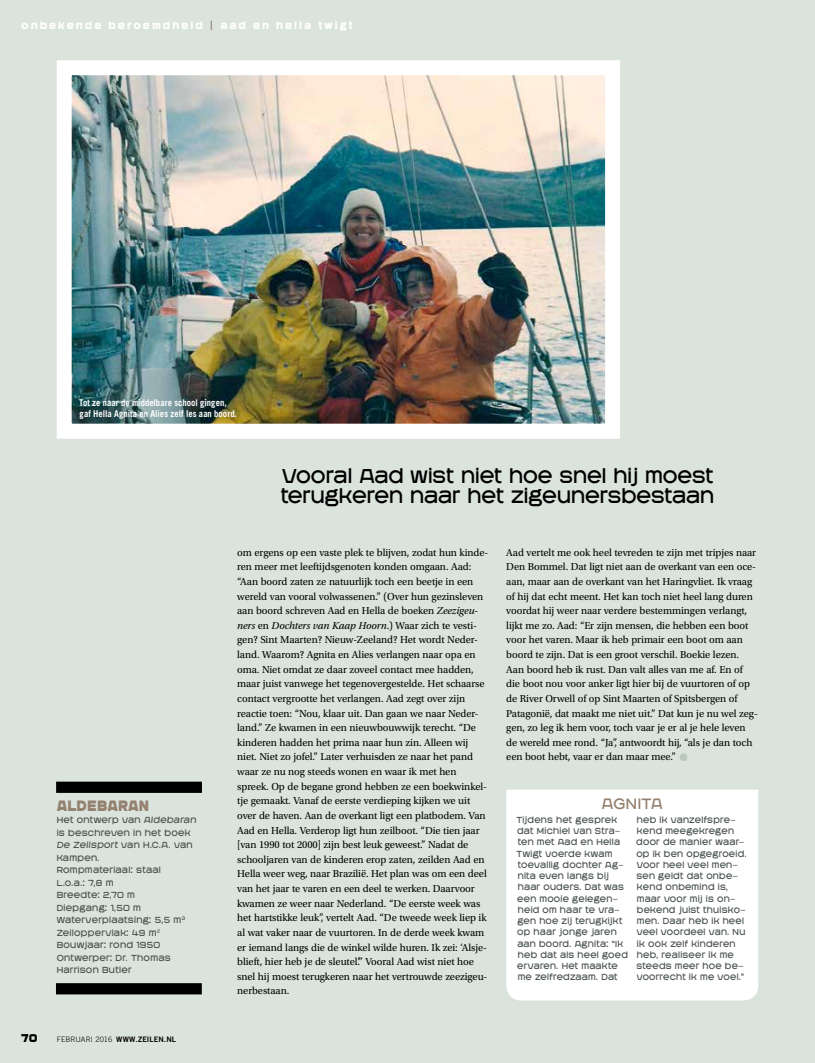
<style>
.page{position:relative;width:815px;height:1063px;background:#dae3dc}
.page>*{position:absolute;margin:0;border:0;box-sizing:border-box;transform-origin:0 0}
.t1{font:25px "Utopia Std";color:#b8c8ba}
.t2{font:300 20px/20px "Kursk 205";letter-spacing:-.005em;color:#000}
.t3{font:700 15px "Kursk 205";letter-spacing:.01em;color:#94816f;scale:.92 1}
.t4{font:300 15px "Kursk 205";letter-spacing:.015em;color:#94816f}
.t5{font:700 11.25px "Kursk 105";color:#000}
.t6{font:10.62px/14.6px "Utopia Std";letter-spacing:-.01em;color:#000}
.t7{font:700 10px "Kursk 105";letter-spacing:.195em;color:#fff}
.t8{font:700 9.38px/11.2px "Trade Gothic LT Std";letter-spacing:.005em;color:#fff;scale:.92 1}
.t9{font:300 8.75px/11.2px "Kursk 205";letter-spacing:.03em;color:#49524f}
.t10{font:7.5px "Trade Gothic LT Std Bd 2";letter-spacing:.015em;color:#000}
.s1{color:#94816f}
.s2{font-style:italic}
.s3{font-family:"Trade Gothic LT Std";font-weight:300}
</style>
<div class="page">
<img style="left:73px;top:76px;width:531px;height:347px">
<div style="left:57px;top:60px;width:563px;height:379px;border:15px solid #fff"></div>
<div style="left:506px;top:790px;width:252px;height:211px;background:#fff"></div>
<div style="left:56px;top:782px;width:146px;height:11px;background:#000"></div>
<div style="left:56px;top:983px;width:146px;height:11px;background:#000"></div>
<p class="t7" style="left:21px;top:20px;width:333px">onbekende beroemdheid <span class="s1">|</span> aad en hella twigt</p>
<p class="t8" style="left:79px;top:397px;width:173px">Tot ze naar de middelbare school gingen, gaf Hella Agnita en Alies zelf les aan boord.</p>
<h2 class="t2" style="left:281px;top:466px;width:435px">Vooral Aad wist niet hoe snel hij moest terugkeren naar het zigeunersbestaan</h2>
<h3 class="t3" style="left:57px;top:798px;width:102px">ALDEBARAN</h3>
<p class="t9" style="left:57px;top:814px;width:141px;line-height:12.5px">Het ontwerp van <span class="s2">Aldebaran </span>is beschreven in het boek<br><span class="s2">De Zeilsport</span> van H.C.A. van<br>Kampen.<br>Rompmateriaal: staal<br>L.o.a.: 7,8 m<br>Breedte: 2,70 m<br>Diepgang: 1,50 m<br>Waterverplaatsing: 5,5 m<sup>3<br></sup>Zeiloppervlak: 49 m²<br>Bouwjaar: rond 1950<br>Ontwerper: Dr. Thomas<br>Harrison Butler</p>
<p class="t5" style="left:21px;top:1032px;width:18px">70</p>
<p class="t10" style="left:57px;top:1034px;width:121px"><span class="s3">FEBRUARI 2016</span> WWW.ZEILEN.NL</p>
<p class="t6" style="left:237px;top:545px;width:253px">om ergens op een vaste plek te blijven, zodat hun kinde&shy;ren meer met leeftijdsgenoten konden omgaan. Aad: “Aan boord zaten ze natuurlijk toch een beetje in een wereld van vooral volwassenen.” (Over hun gezinsleven aan boord schreven Aad en Hella de boeken <span class="s2">Zeezigeu&shy;ners</span> en <span class="s2">Dochters van Kaap Hoorn</span>.) Waar zich te vesti&shy;gen? Sint Maarten? Nieuw-Zeeland? Het wordt Neder&shy;land. Waarom? Agnita en Alies verlangen naar opa en oma. Niet omdat ze daar zoveel contact mee hadden, maar juist vanwege het tegenovergestelde. Het schaarse contact vergrootte het verlangen. Aad zegt over zijn reactie toen: “Nou, klaar uit. Dan gaan we naar Neder&shy;land.” Ze kwamen in een nieuwbouwwijk terecht. “De kinderen hadden het prima naar hun zin. Alleen wij niet. Niet zo jofel.” Later verhuisden ze naar het pand waar ze nu nog steeds wonen en waar ik met hen spreek. Op de begane grond hebben ze een boekwinkel&shy;tje gemaakt. Vanaf de eerste verdieping kijken we uit over de haven. Aan de overkant ligt een platbodem. Van Aad en Hella. Verderop ligt hun zeilboot. “Die tien jaar [van 1990 tot 2000] zijn best leuk geweest.” Nadat de schooljaren van de kinderen erop zaten, zeilden Aad en Hella weer weg, naar Brazilië. Het plan was om een deel van het jaar te varen en een deel te werken. Daarvoor kwamen ze weer naar Nederland. “De eerste week was het hartstikke leuk”, vertelt Aad. “De tweede week liep ik al wat vaker naar de vuurtoren. In de derde week kwam er iemand langs die de winkel wilde huren. Ik zei: ‘Alsje&shy;blieft, hier heb je de sleutel’.” Vooral Aad wist niet hoe snel hij moest terugkeren naar het vertrouwde zeezigeu&shy;nerbestaan.</p>
<p class="t6" style="left:506px;top:545px;width:253px">Aad vertelt me ook heel tevreden te zijn met tripjes naar Den Bommel. Dat ligt niet aan de overkant van een oce&shy;aan, maar aan de overkant van het Haringvliet. Ik vraag of hij dat echt meent. Het kan toch niet heel lang duren voordat hij weer naar verdere bestemmingen verlangt, lijkt me zo. Aad: “Er zijn mensen, die hebben een boot voor het varen. Maar ik heb primair een boot om aan boord te zijn. Dat is een groot verschil. Boekie lezen.<br>Aan boord heb ik rust. Dan valt alles van me af. En of die boot nou voor anker ligt hier bij de vuurtoren of op de River Orwell of op Sint Maarten of Spitsbergen of Patagonië, dat maakt me niet uit.” Dat kun je nu wel zeg&shy;gen, zo leg ik hem voor, toch vaar je er al je hele leven de wereld mee rond. “Ja”, antwoordt hij, “als je dan toch een boot hebt, vaar er dan maar mee.”</p>
<h1 class="t1" style="left:679px;top:741px;width:12px">•</h1>
<h3 class="t4" style="left:602px;top:796px;width:62px">AGNITA</h3>
<p class="t9" style="left:517px;top:814px;width:113px">Tijdens het gesprek dat Michiel van Stra&shy;ten met Aad en Hella<br>Twigt voerde kwam toevallig dochter Ag&shy;nita even langs bij haar ouders. Dat was een mooie gelegen&shy;heid om haar te vra&shy;gen hoe zij terugkijkt op haar jonge jaren aan boord. Agnita: “Ik heb dat als heel goed ervaren. Het maakte me zelfredzaam. Dat</p>
<p class="t9" style="left:636px;top:814px;width:112px">heb ik vanzelfspre&shy;kend meegekregen door de manier waar&shy;op ik ben opgegroeid.<br>Voor heel veel men&shy;sen geldt dat onbe&shy;kend onbemind is, maar voor mij is on&shy;bekend juist thuisko&shy;men. Daar heb ik heel veel voordeel van. Nu ik ook zelf kinderen heb, realiseer ik me steeds meer hoe be&shy;voorrecht ik me voel.”</p>
</div>
